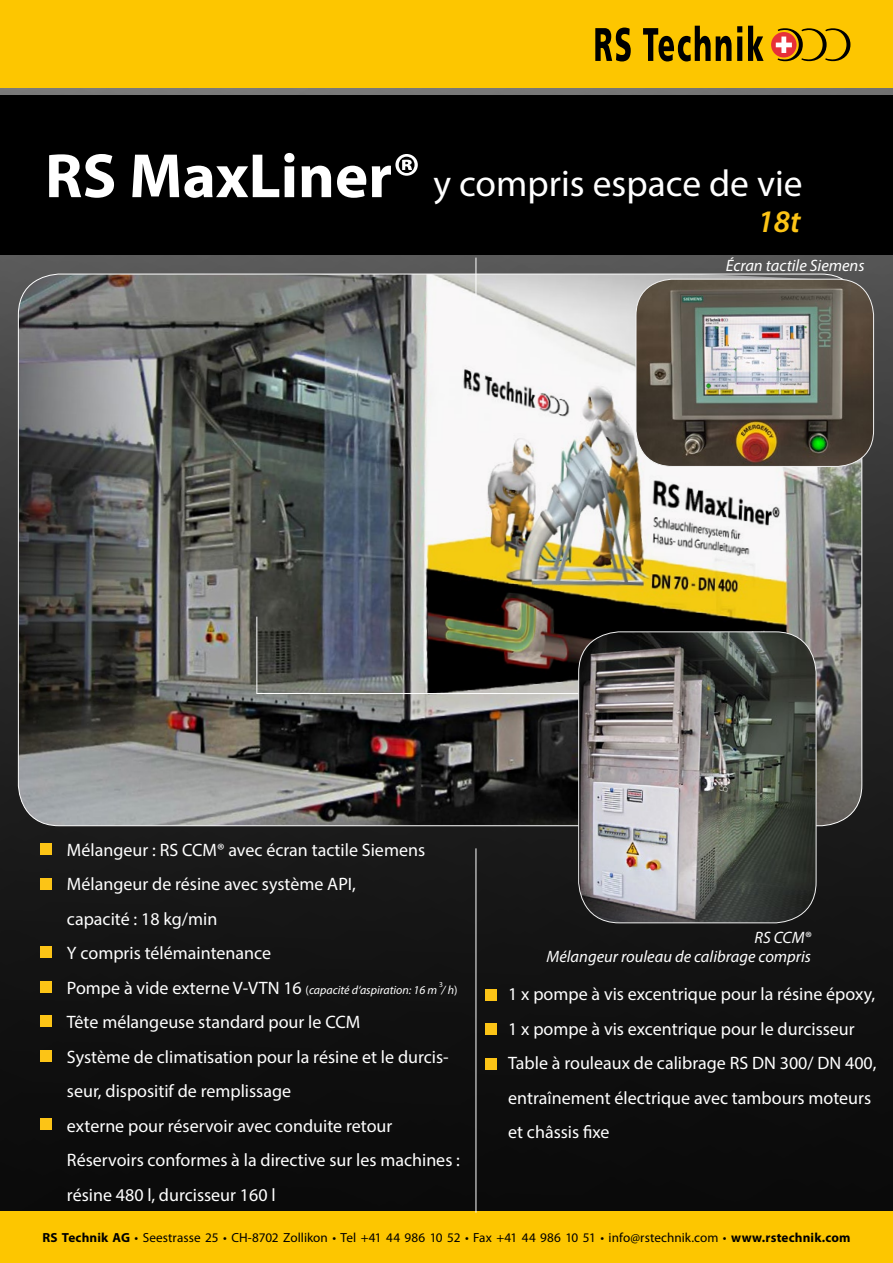
<style>
.page{position:relative;width:893px;height:1263px;background:#fff}
.page>*{position:absolute;margin:0;border:0;box-sizing:border-box;transform-origin:0 0}
.t1{font:37.5px "Myriad Pro";color:#fff}
.t2{font:italic 600 31.5px "Myriad Pro";color:#fcc416}
.t3{font:18px/34.5px "Myriad Pro";color:#fff}
.t4{font:italic 16.5px/19.5px "Myriad Pro";color:#fff;text-align:right}
.t5{font:13.2px "Myriad Pro";color:#000}
.t6{font:italic 12px "Myriad Pro";color:#fff}
.t7{font:7.5px "Myriad Pro";color:#fff}
.s1{font-weight:700;font-size:63px}
.s2{font-style:normal;font-size:18px}
.s3{font-style:normal}
.s4{font-weight:700}
</style>
<div class="page">
<img style="left:0;top:87px;width:893px;height:1125px">
<img style="left:18px;top:274px;width:844px;height:552px">
<img style="left:636px;top:279px;width:238px;height:187px">
<div style="left:636px;top:279px;width:238px;height:188px;border:1px solid #f2f2f2;border-radius:36px"></div>
<img style="left:579px;top:632px;width:237px;height:291px">
<div style="left:578px;top:631px;width:238px;height:292px;border:1px solid #f2f2f2;border-radius:41px"></div>
<div style="left:40px;top:843px;width:12px;height:12px;background:#fcc416"></div>
<div style="left:485px;top:989px;width:12px;height:11px;background:#fcc416"></div>
<div style="left:485px;top:1023px;width:12px;height:12px;background:#fcc416"></div>
<div style="left:485px;top:1057px;width:12px;height:12px;background:#fcc416"></div>
<div style="left:40px;top:878px;width:12px;height:12px;background:#fcc416"></div>
<div style="left:40px;top:945px;width:12px;height:12px;background:#fcc416"></div>
<div style="left:40px;top:1015px;width:12px;height:12px;background:#fcc416"></div>
<div style="left:40px;top:981px;width:12px;height:12px;background:#fcc416"></div>
<div style="left:40px;top:1050px;width:12px;height:12px;background:#fcc416"></div>
<div style="left:40px;top:1118px;width:12px;height:12px;background:#fcc416"></div>
<div style="left:0;top:0;width:893px;height:87px;background:#fdc600"></div>
<div style="left:0;top:96px;width:893px;height:159px;background:#000"></div>
<div style="left:0;top:1212px;width:893px;height:51px;background:#fdc600"></div>
<svg style="left:595px;top:26px;width:255px;height:35px"></svg>
<img style="left:256px;top:616px;width:323px;height:78px">
<hr style="left:476px;top:258px;width:1px;height:38px;background:#fff">
<hr style="left:476px;top:848px;width:1px;height:364px;background:#fff">
<h1 class="t1" style="left:45px;top:160px;width:759px"><span class="s1">RS MaxLiner®</span> y compris espace de vie</h1>
<h2 class="t2" style="left:757px;top:201px;width:45px">18t</h2>
<p class="t4" style="left:726px;top:256px;width:140px">Écran tactile Siemens</p>
<p class="t3" style="left:67px;top:832px;width:360px">Mélangeur : RS CCM® avec écran tactile Siemens<br>Mélangeur de résine avec système API,<br>capacité : 18 kg/min<br>Y compris télémaintenance</p>
<p class="t6" style="left:67px;top:982px;width:392px"><span class="s2">Pompe à vide externe V-VTN 16</span> <span class="s3">(</span>capacité d‘aspiration: 16 m / h<span class="s3">)</span></p>
<p class="t3" style="left:67px;top:1004px;width:395px">Tête mélangeuse standard pour le CCM<br>Système de climatisation pour la résine et le durcis&shy;seur, dispositif de remplissage<br>externe pour réservoir avec conduite retour Réservoirs conformes à la directive sur les machines : résine 480 l, durcisseur 160 l</p>
<p class="t7" style="left:439px;top:980px;width:5px">3</p>
<p class="t4" style="left:546px;top:927px;width:266px">RS CCM®<br>Mélangeur rouleau de calibrage compris</p>
<p class="t3" style="left:508px;top:976px;width:370px">1 x pompe à vis excentrique pour la résine époxy, 1 x pompe à vis excentrique pour le durcisseur Table à rouleaux de calibrage RS DN 300/ DN 400, entraînement électrique avec tambours moteurs et châssis fixe</p>
<p class="t5" style="left:43px;top:1230px;width:809px"><span class="s4">RS Technik AG</span> • Seestrasse 25 • CH-8702 Zollikon • Tel +41 44 986 10 52 • Fax +41 44 986 10 51 • info@rstechnik.com • <span class="s4">www.rstechnik.com</span></p>
</div>
